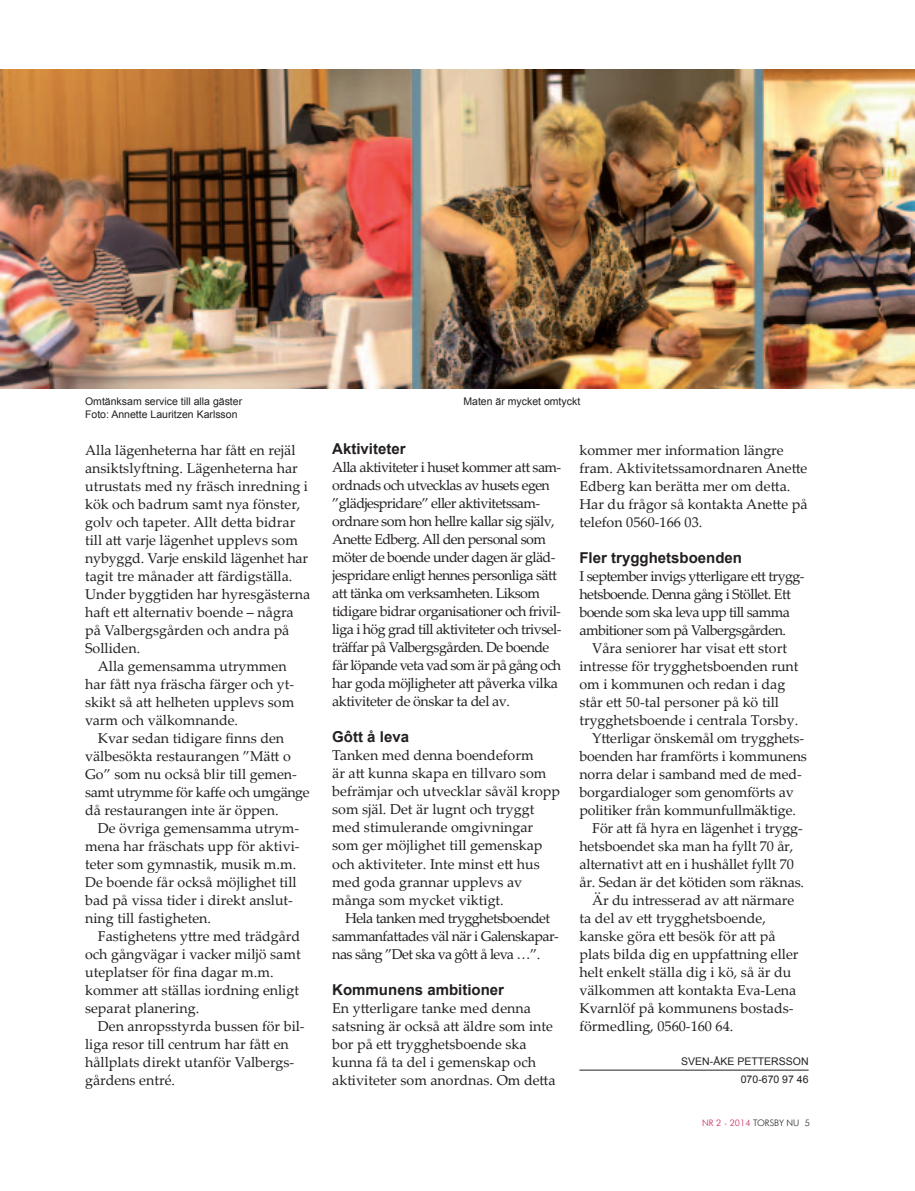
<style>
.page{position:relative;width:915px;height:1191px;background:#fff}
.page>*{position:absolute;margin:0;border:0;box-sizing:border-box;transform-origin:0 0}
.t1{font:700 15px "Arial";color:#231f20}
.t2{font:14.25px/18px "Palatino Linotype";color:#231f20}
.t3{font:14.25px/18px "Palatino Linotype";letter-spacing:-.04em;color:#231f20}
.t4{font:14.25px "Palatino Linotype";letter-spacing:-.03em;color:#231f20}
.t5{font:10.5px/18px "Arial";color:#231f20}
.t6{font:300 9px "Futura BT";color:#231f20}
.s1{color:#cb2058}
</style>
<div class="page">
<img style="left:0;top:69px;width:914px;height:319px">
<hr style="left:579px;top:1069px;width:229px;height:1px;background:#231f20">
<p class="t5" style="left:85px;top:392px;width:158px">Omtänksam service till alla gäster</p>
<p class="t5" style="left:463px;top:392px;width:118px">Maten är mycket omtyckt</p>
<p class="t5" style="left:85px;top:405px;width:154px">Foto: Annette Lauritzen Karlsson</p>
<p class="t2" style="left:85px;top:440px;width:212px">Alla lägenheterna har fått en rejäl</p>
<p class="t2" style="left:85px;top:458px;width:214px">ansiktslyftning. Lägenheterna har</p>
<p class="t2" style="left:85px;top:476px;width:224px">utrustats med ny fräsch inredning i</p>
<p class="t2" style="left:85px;top:494px;width:217px">kök och badrum samt nya fönster,</p>
<p class="t2" style="left:85px;top:512px;width:212px">golv och tapeter. Allt detta bidrar</p>
<p class="t2" style="left:85px;top:530px;width:214px">till att varje lägenhet upplevs som</p>
<p class="t2" style="left:85px;top:548px;width:224px">nybyggd. Varje enskild lägenhet har</p>
<p class="t2" style="left:85px;top:566px;width:209px">tagit tre månader att färdigställa.</p>
<p class="t2" style="left:85px;top:584px;width:226px">Under byggtiden har hyresgästerna</p>
<p class="t2" style="left:85px;top:602px;width:210px">haft ett alternativ boende – några</p>
<p class="t2" style="left:85px;top:620px;width:206px">på Valbergsgården och andra på</p>
<p class="t2" style="left:85px;top:638px;width:57px">Solliden.</p>
<p class="t2" style="left:98px;top:656px;width:190px">Alla gemensamma utrymmen</p>
<p class="t2" style="left:85px;top:674px;width:210px">har fått nya fräscha färger och yt-</p>
<p class="t2" style="left:85px;top:692px;width:210px">skikt så att helheten upplevs som</p>
<p class="t2" style="left:85px;top:710px;width:154px">varm och välkomnande.</p>
<p class="t2" style="left:98px;top:728px;width:188px">Kvar sedan tidigare finns den</p>
<p class="t2" style="left:85px;top:746px;width:207px">välbesökta restaurangen ”Mätt o</p>
<p class="t2" style="left:85px;top:764px;width:213px">Go” som nu också blir till gemen-</p>
<p class="t4" style="left:85px;top:782px;width:226px">samt utrymme för kaffe och umgänge</p>
<p class="t2" style="left:85px;top:800px;width:195px">då restaurangen inte är öppen.</p>
<p class="t2" style="left:98px;top:818px;width:203px">De övriga gemensamma utrym-</p>
<p class="t2" style="left:85px;top:836px;width:216px">mena har fräschats upp för aktivi-</p>
<p class="t2" style="left:85px;top:854px;width:212px">teter som gymnastik, musik m.m.</p>
<p class="t2" style="left:85px;top:872px;width:213px">De boende får också möjlighet till</p>
<p class="t2" style="left:85px;top:890px;width:209px">bad på vissa tider i direkt anslut-</p>
<p class="t2" style="left:85px;top:908px;width:127px">ning till fastigheten.</p>
<p class="t2" style="left:98px;top:926px;width:204px">Fastighetens yttre med trädgård</p>
<p class="t2" style="left:85px;top:944px;width:217px">och gångvägar i vacker miljö samt</p>
<p class="t2" style="left:85px;top:962px;width:190px">uteplatser för fina dagar m.m.</p>
<p class="t2" style="left:85px;top:980px;width:215px">kommer att ställas iordning enligt</p>
<p class="t2" style="left:85px;top:998px;width:116px">separat planering.</p>
<p class="t2" style="left:98px;top:1016px;width:208px">Den anropsstyrda bussen för bil-</p>
<p class="t2" style="left:85px;top:1034px;width:205px">liga resor till centrum har fått en</p>
<p class="t2" style="left:85px;top:1052px;width:211px">hållplats direkt utanför Valbergs-</p>
<p class="t2" style="left:85px;top:1070px;width:91px">gårdens entré.</p>
<p class="t1" style="left:332px;top:439px;width:75px">Aktiviteter</p>
<p class="t3" style="left:332px;top:458px;width:230px">Alla aktiviteter i huset kommer att sam&shy;ordnads och utvecklas av husets egen ”glädjespridare” eller aktivitetssam&shy;ordnare som hon hellre kallar sig själv, Anette Edberg. All den personal som möter de boende under dagen är gläd&shy;jespridare enligt hennes personliga sätt att tänka om verksamheten. Liksom tidigare bidrar organisationer och frivil&shy;liga i hög grad till aktiviteter och trivsel&shy;träffar på Valbergsgården. De boende får löpande veta vad som är på gång och har goda möjligheter att påverka vilka aktiviteter de önskar ta del av.</p>
<p class="t1" style="left:332px;top:727px;width:78px">Gôtt å leva</p>
<p class="t2" style="left:332px;top:746px;width:229px">Tanken med denna boendeform<br>är att kunna skapa en tillvaro som befrämjar och utvecklar såväl kropp som själ. Det är lugnt och tryggt med stimulerande omgivningar som ger möjlighet till gemenskap och aktiviteter. Inte minst ett hus med goda grannar upplevs av många som mycket viktigt.</p>
<p class="t3" style="left:332px;top:908px;width:228px;text-indent:13px">Hela tanken med trygghetsboendet sammanfattades väl när i Galenskapar&shy;nas sång ”Det ska va gôtt å leva …”.</p>
<p class="t1" style="left:332px;top:979px;width:173px">Kommunens ambitioner</p>
<p class="t2" style="left:332px;top:998px;width:225px">En ytterligare tanke med denna satsning är också att äldre som inte bor på ett trygghetsboende ska kunna få ta del i gemenskap och aktiviteter som anordnas. Om detta</p>
<p class="t2" style="left:579px;top:440px;width:229px">kommer mer information längre fram. Aktivitetssamordnaren Anette<br>Edberg kan berätta mer om detta.<br>Har du frågor så kontakta Anette på telefon 0560-166 03.</p>
<p class="t1" style="left:579px;top:547px;width:164px">Fler trygghetsboenden</p>
<p class="t3" style="left:579px;top:566px;width:226px">I september invigs ytterligare ett trygg&shy;hetsboende. Denna gång i Stöllet. Ett boende som ska leva upp till samma ambitioner som på Valbergsgården.</p>
<p class="t2" style="left:592px;top:638px;width:196px">Våra seniorer har visat ett stort</p>
<p class="t2" style="left:579px;top:656px;width:220px">intresse för trygghetsboenden runt</p>
<p class="t2" style="left:579px;top:674px;width:207px">om i kommunen och redan i dag</p>
<p class="t2" style="left:579px;top:692px;width:201px">står ett 50-tal personer på kö till</p>
<p class="t2" style="left:579px;top:710px;width:220px">trygghetsboende i centrala Torsby.</p>
<p class="t2" style="left:592px;top:728px;width:213px">Ytterligar önskemål om trygghets-</p>
<p class="t2" style="left:579px;top:746px;width:229px">boenden har framförts i kommunens</p>
<p class="t2" style="left:579px;top:764px;width:224px">norra delar i samband med de med-</p>
<p class="t2" style="left:579px;top:782px;width:216px">borgardialoger som genomförts av</p>
<p class="t2" style="left:579px;top:800px;width:218px">politiker från kommunfullmäktige.</p>
<p class="t2" style="left:592px;top:818px;width:212px">För att få hyra en lägenhet i trygg-</p>
<p class="t2" style="left:579px;top:836px;width:215px">hetsboendet ska man ha fyllt 70 år,</p>
<p class="t2" style="left:579px;top:854px;width:216px">alternativt att en i hushållet fyllt 70</p>
<p class="t2" style="left:579px;top:872px;width:226px">år. Sedan är det kötiden som räknas.</p>
<p class="t2" style="left:592px;top:890px;width:203px">Är du intresserad av att närmare</p>
<p class="t2" style="left:579px;top:908px;width:188px">ta del av ett trygghetsboende,</p>
<p class="t2" style="left:579px;top:926px;width:197px">kanske göra ett besök för att på</p>
<p class="t2" style="left:579px;top:944px;width:220px">plats bilda dig en uppfattning eller</p>
<p class="t2" style="left:579px;top:962px;width:213px">helt enkelt ställa dig i kö, så är du</p>
<p class="t2" style="left:579px;top:980px;width:218px">välkommen att kontakta Eva-Lena</p>
<p class="t2" style="left:579px;top:998px;width:215px">Kvarnlöf på kommunens bostads-</p>
<p class="t2" style="left:579px;top:1016px;width:155px">förmedling, 0560-160 64.</p>
<p class="t5" style="left:681px;top:1052px;width:15px">Sven</p>
<p class="t5" style="left:709px;top:1052px;width:12px">-Åke</p>
<p class="t5" style="left:740px;top:1052px;width:69px;text-indent:-3px">Pettersson<br>070-670 97 46</p>
<p class="t6" style="left:702px;top:1116px;width:109px"><span class="s1">NR 2 - 2014</span> TORSBY NU 5</p>
</div>
